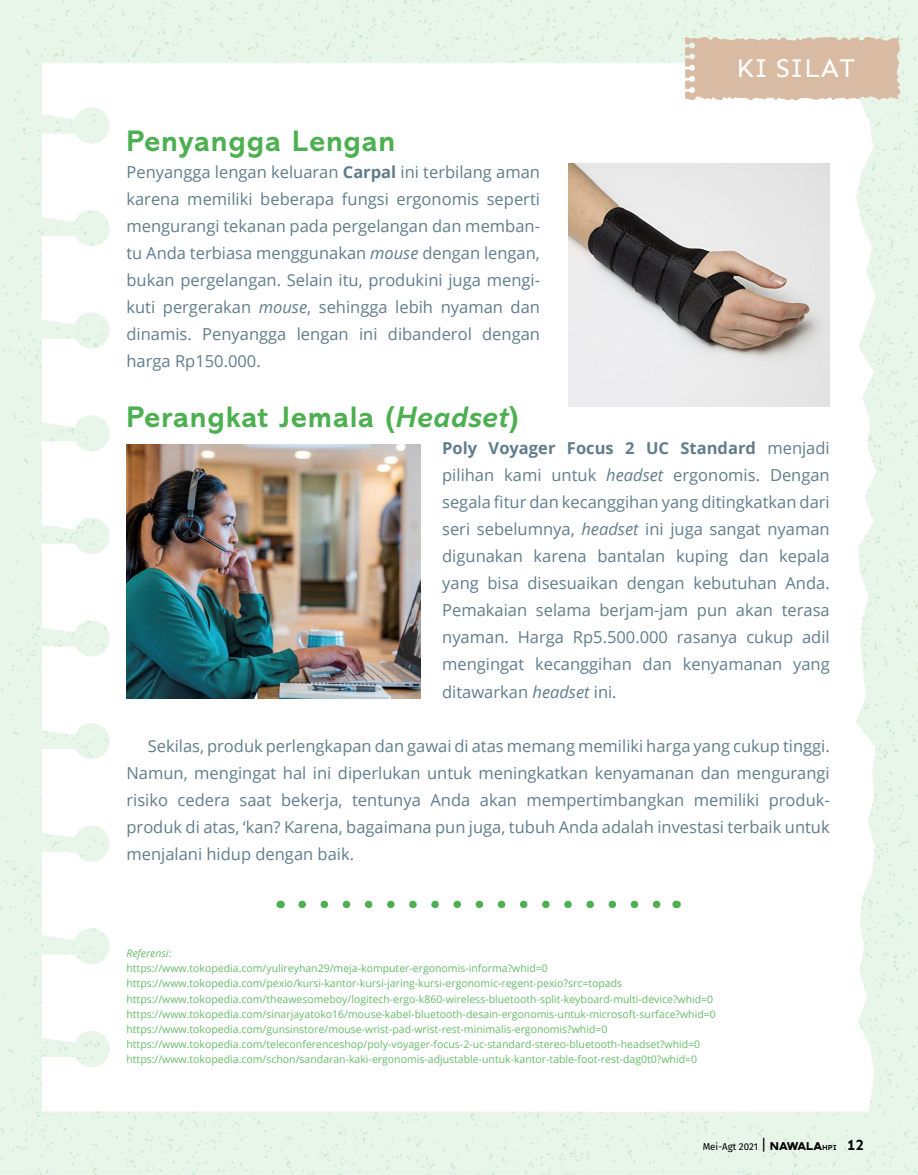
<style>
.page{position:relative;width:918px;height:1175px;background:#fff}
.page>*{position:absolute;margin:0;border:0;box-sizing:border-box;transform-origin:0 0}
.t1{font:700 30px "Abadi MT Std";letter-spacing:.025em;color:#4caf50}
.t2{font:27px "Sen";color:#fff}
.t3{font:16.5px/27px "Open Sans";color:#607d8b;text-align:justify}
.t4{font:10.5px/15px "Open Sans";color:#66bb6a}
.t5{font:9.75px "Fira Sans";color:#000}
.s1{font-weight:700}
.s2{font-style:italic}
.s3{font-size:15px}
.s4{font-family:"Aemstel";font-size:11.25px}
.s5{font-family:"Sen";font-weight:700;font-size:7.5px}
.s6{font-family:"Sen";font-weight:700;font-size:15px}
</style>
<div class="page">
<img style="left:0;top:0;width:918px;height:1174px">
<svg style="left:685px;top:37px;width:215px;height:63px;background:#dabea8"></svg>
<img style="left:569px;top:164px;width:261px;height:242px">
<img style="left:126px;top:444px;width:295px;height:254px">
<svg style="left:302px;top:900px;width:363px;height:8px"></svg>
<h2 class="t2" style="left:736px;top:52px;width:120px">KI SILAT</h2>
<h1 class="t1" style="left:126px;top:124px;width:270px">Penyangga Lengan</h1>
<p class="t3" style="left:126px;top:158px;width:415px">Penyangga lengan keluaran <span class="s1">Carpal</span> ini terbilang aman karena memiliki beberapa fungsi ergonomis seperti mengurangi tekanan pada pergelangan dan memban&shy;tu Anda terbiasa menggunakan <span class="s2">mouse</span> dengan lengan, bukan pergelangan. Selain itu, produkini juga mengi&shy;kuti pergerakan <span class="s2">mouse</span>, sehingga lebih nyaman dan dinamis. Penyangga lengan ini dibanderol dengan harga Rp150.000.</p>
<h1 class="t1" style="left:126px;top:400px;width:394px">Perangkat Jemala (<span class="s2">Headset</span>)</h1>
<p class="t3" style="left:442px;top:434px;width:389px"><span class="s1">Poly Voyager Focus 2 UC Standard</span> menjadi pilihan kami untuk <span class="s2">headset</span> ergonomis. Dengan segala fitur dan kecanggihan yang ditingkatkan dari seri sebelumnya, <span class="s2">headset</span> ini juga sangat nyaman digunakan karena bantalan kuping dan kepala yang bisa disesuaikan dengan kebutuhan Anda.<br>Pemakaian selama berjam-jam pun akan terasa nyaman. Harga Rp5.500.000 rasanya cukup adil mengingat kecanggihan dan kenyamanan yang ditawarkan <span class="s2">headset</span> ini.</p>
<p class="t3" style="left:126px;top:731px;width:705px;text-indent:21px">Sekilas, produk perlengkapan dan gawai di atas memang memiliki harga yang cukup tinggi.<br>Namun, mengingat hal ini diperlukan untuk meningkatkan kenyamanan dan mengurangi risiko cedera saat bekerja, tentunya Anda akan mempertimbangkan memiliki produk&shy;produk di atas, ‘kan? Karena, bagaimana pun juga, tubuh Anda adalah investasi terbaik untuk menjalani hidup dengan baik.</p>
<p class="t4" style="left:126px;top:945px;width:591px"><span class="s2">Referensi</span>:<br>https://www.tokopedia.com/yulireyhan29/meja-komputer-ergonomis-informa?whid=0 https://www.tokopedia.com/pexio/kursi-kantor-kursi-jaring-kursi-ergonomic-regent-pexio?src=topads https://www.tokopedia.com/theawesomeboy/logitech-ergo-k860-wireless-bluetooth-split-keyboard-multi-device?whid=0 https://www.tokopedia.com/sinarjayatoko16/mouse-kabel-bluetooth-desain-ergonomis-untuk-microsoft-surface?whid=0 https://www.tokopedia.com/gunsinstore/mouse-wrist-pad-wrist-rest-minimalis-ergonomis?whid=0 https://www.tokopedia.com/teleconferenceshop/poly-voyager-focus-2-uc-standard-stereo-bluetooth-headset?whid=0 https://www.tokopedia.com/schon/sandaran-kaki-ergonomis-adjustable-untuk-kantor-table-foot-rest-dag0t0?whid=0</p>
<p class="t5" style="left:703px;top:1139px;width:163px">Mei-Agt 2021 <span class="s3">|</span> <span class="s4">NAWALA</span><span class="s5">HPI</span> <span class="s6">12</span></p>
</div>
